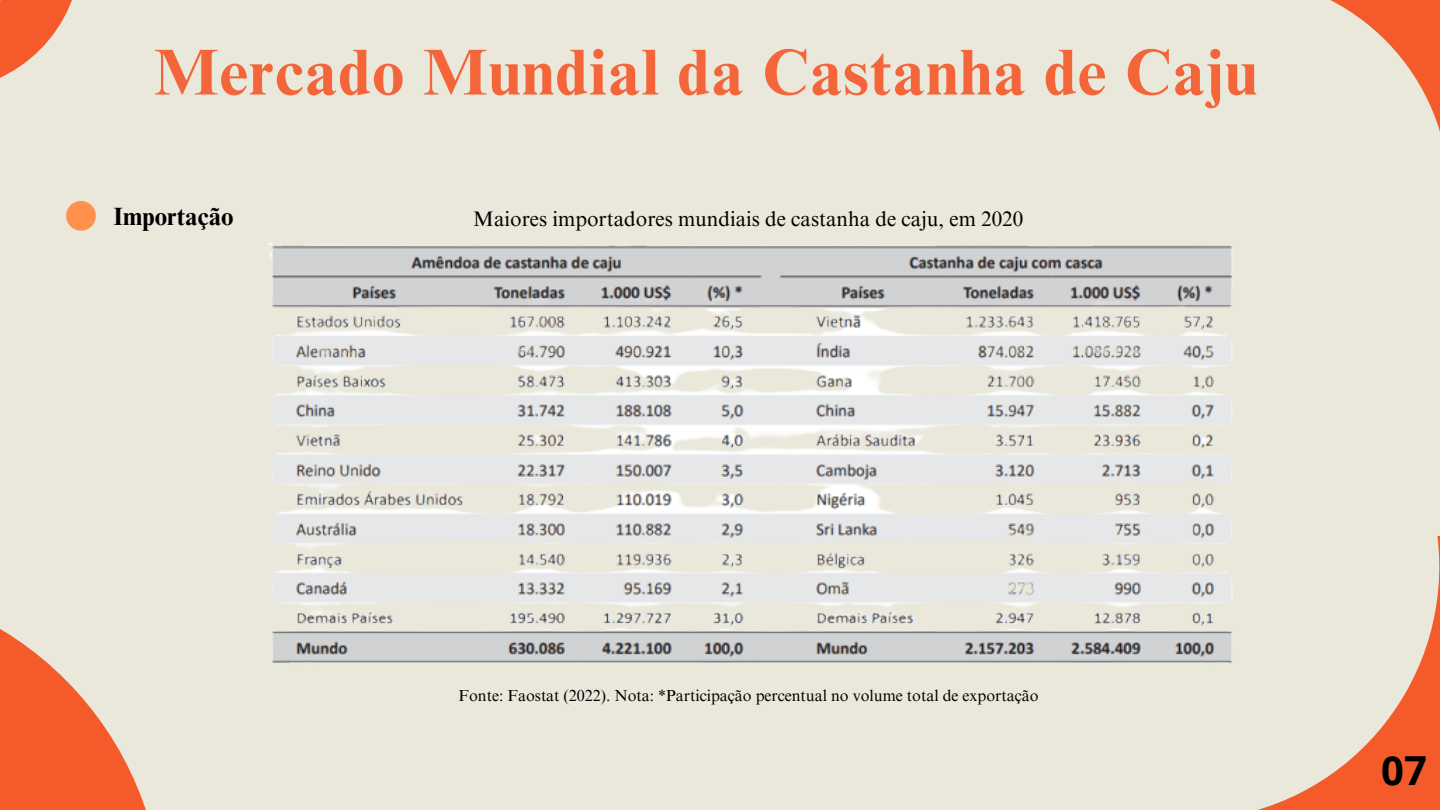
<style>
.page{position:relative;width:1440px;height:810px;background:#eae8db}
.page>*{position:absolute;margin:0;border:0;box-sizing:border-box;transform-origin:0 0}
.t1{font:700 65px "Times NRMT Pro";letter-spacing:.015em;color:#f4663a}
.t2{font:700 40px "Open Sans";color:#000}
.t3{font:700 25px "Times NRMT Pro";color:#000}
.t4{font:21px "Times NRMT Pro";color:#000}
.t5{font:16px "Times NRMT Pro";color:#000}
</style>
<div class="page">
<svg style="left:0;top:629px;width:146px;height:181px;fill:#f55a2a"></svg>
<svg style="left:1257px;top:535px;width:183px;height:275px"></svg>
<svg style="left:1330px;top:0;width:110px;height:132px"></svg>
<svg style="left:0;top:0;width:72px;height:78px"></svg>
<svg style="left:66px;top:201px;width:30px;height:30px"></svg>
<img style="left:267px;top:243px;width:1072px;height:428px">
<p class="t1" style="left:154px;top:48px;width:1105px">Mercado Mundial da Castanha de Caju</p>
<p class="t3" style="left:113px;top:207px;width:122px">Importação</p>
<p class="t4" style="left:473px;top:211px;width:551px">Maiores importadores mundiais de castanha de caju, em 2020</p>
<p class="t5" style="left:458px;top:689px;width:582px">Fonte: Faostat (2022). Nota: *Participação percentual no volume total de exportação</p>
<p class="t2" style="left:1381px;top:743px;width:47px">07</p>
</div>
